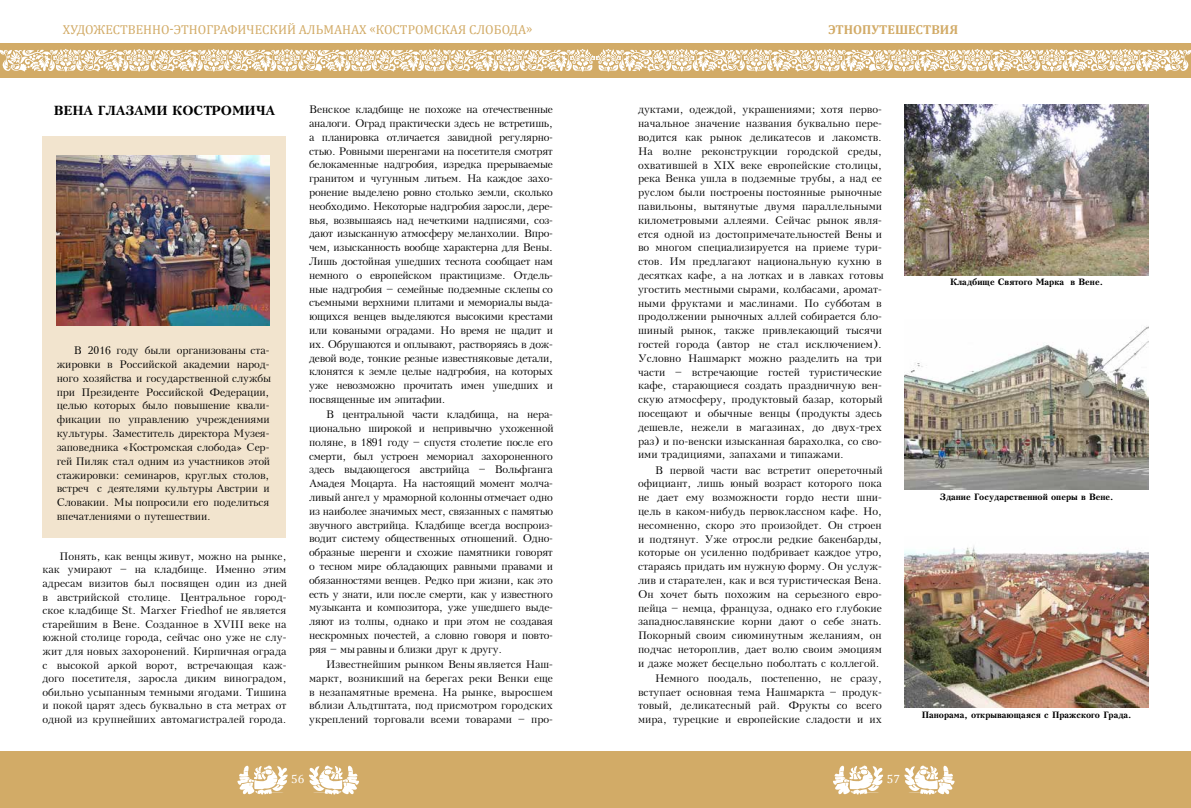
<style>
.page{position:relative;width:1191px;height:808px;background:#fff}
.page>*{position:absolute;margin:0;border:0;box-sizing:border-box;transform-origin:0 0}
.t1{font:13px "Cambria";color:#d2ab67}
.t2{font:700 13px "Peterburg";color:#000}
.t3{font:700 13px "Cambria";color:#d2ab67}
.t4{font:12px "Cambria";color:#fff}
.t5{font:11px/13.8px "Peterburg";color:#000;text-align:justify}
.t6{font:700 9px "Peterburg";color:#000}
</style>
<div class="page">
<div style="left:0;top:43px;width:595px;height:34px;background:#d2ab67"></div>
<div style="left:595px;top:43px;width:596px;height:34px;background:#d2ab67"></div>
<svg style="left:0;top:49px;width:1191px;height:23px"></svg>
<div style="left:0;top:751px;width:595px;height:57px;background:#d2ab67"></div>
<svg style="left:237px;top:765px;width:51px;height:30px"></svg>
<svg style="left:309px;top:765px;width:50px;height:30px"></svg>
<div style="left:595px;top:751px;width:596px;height:57px;background:#d2ab67"></div>
<svg style="left:833px;top:765px;width:51px;height:30px"></svg>
<svg style="left:904px;top:765px;width:50px;height:30px"></svg>
<div style="left:43px;top:136px;width:243px;height:401px;background:#f2e4ce"></div>
<img style="left:57px;top:155px;width:212px;height:170px">
<img style="left:904px;top:105px;width:244px;height:170px">
<img style="left:904px;top:326px;width:244px;height:164px">
<img style="left:904px;top:546px;width:244px;height:161px">
<p class="t1" style="left:63px;top:22px;width:471px">ХУДОЖЕСТВЕННО-ЭТНОГРАФИЧЕСКИЙ АЛЬМАНАХ «КОСТРОМСКАЯ СЛОБОДА»</p>
<p class="t3" style="left:828px;top:20px;width:131px">ЭТНОПУТЕШЕСТВИЯ</p>
<p class="t2" style="left:54px;top:103px;width:223px">ВЕНА ГЛАЗАМИ КОСТРОМИЧА</p>
<p class="t5" style="left:57px;top:344px;width:216px;text-align:left;text-indent:17px">В 2016 году были организованы ста&shy;жировки в Российской академии народ&shy;ного хозяйства и государственной службы при Президенте Российской Федерации, целью которых было повышение квали&shy;фикации по управлению учреждениями культуры. Заместитель директора Музея&shy;заповедника «Костромская слобода» Сер&shy;гей Пиляк стал одним из участников этой стажировки: семинаров, круглых столов, встреч с деятелями культуры Австрии и Словакии. Мы попросили его поделиться впечатлениями о путешествии.</p>
<p class="t5" style="left:43px;top:549px;width:246px;text-indent:17px">Понять, как венцы живут, можно на рынке, как умирают – на кладбище. Именно этим адресам визитов был посвящен один из дней в австрийской столице. Центральное город&shy;ское кладбище St. Marxer Friedhof не является старейшим в Вене. Созданное в XVIII веке на южной столице города, сейчас оно уже не слу&shy;жит для новых захоронений. Кирпичная ограда с высокой аркой ворот, встречающая каж&shy;дого посетителя, заросла диким виноградом, обильно усыпанным темными ягодами. Тишина и покой царят здесь буквально в ста метрах от одной из крупнейших автомагистралей города.</p>
<p class="t5" style="left:309px;top:103px;width:246px">Венское кладбище не похоже на отечественные аналоги. Оград практически здесь не встретишь, а планировка отличается завидной регулярно&shy;стью. Ровными шеренгами на посетителя смотрят белокаменные надгробия, изредка прерываемые гранитом и чугунным литьем. На каждое захо&shy;ронение выделено ровно столько земли, сколько необходимо. Некоторые надгробия заросли, дере&shy;вья, возвышаясь над нечеткими надписями, соз&shy;дают изысканную атмосферу меланхолии. Впро&shy;чем, изысканность вообще характерна для Вены.<br>Лишь достойная ушедших теснота сообщает нам немного о европейском практицизме. Отдель&shy;ные надгробия – семейные подземные склепы со съемными верхними плитами и мемориалы выда&shy;ющихся венцев выделяются высокими крестами или коваными оградами. Но время не щадит и их. Обрушаются и оплывают, растворяясь в дож&shy;девой воде, тонкие резные известняковые детали, клонятся к земле целые надгробия, на которых уже невозможно прочитать имен ушедших и посвященные им эпитафии.</p>
<p class="t5" style="left:309px;top:407px;width:246px;text-indent:17px">В центральной части кладбища, на нера&shy;ционально широкой и непривычно ухоженной поляне, в 1891 году – спустя столетие после его смерти, был устроен мемориал захороненного здесь выдающегося австрийца – Вольфганга Амадея Моцарта. На настоящий момент молча&shy;ливый ангел у мраморной колонны отмечает одно из наиболее значимых мест, связанных с памятью звучного австрийца. Кладбище всегда воспроиз&shy;водит систему общественных отношений. Одно&shy;образные шеренги и схожие памятники говорят о тесном мире обладающих равными правами и обязанностями венцев. Редко при жизни, как это есть у знати, или после смерти, как у известного музыканта и композитора, уже ушедшего выде&shy;ляют из толпы, однако и при этом не создавая нескромных почестей, а словно говоря и повто&shy;ряя – мы равны и близки друг к другу.</p>
<p class="t5" style="left:309px;top:657px;width:245px;text-indent:17px">Известнейшим рынком Вены является Наш&shy;маркт, возникший на берегах реки Венки еще в незапамятные времена. На рынке, выросшем вблизи Альдтштата, под присмотром городских укреплений торговали всеми товарами – про-</p>
<p class="t5" style="left:638px;top:103px;width:247px;text-align:left">дуктами, одеждой, украшениями; хотя перво&shy;начальное значение названия буквально пере&shy;водится как рынок деликатесов и лакомств.<br>На волне реконструкции городской среды, охватившей в XIX веке европейские столицы, река Венка ушла в подземные трубы, а над ее руслом были построены постоянные рыночные павильоны, вытянутые двумя параллельными километровыми аллеями. Сейчас рынок явля&shy;ется одной из достопримечательностей Вены и во многом специализируется на приеме тури&shy;стов. Им предлагают национальную кухню в десятках кафе, а на лотках и в лавках готовы угостить местными сырами, колбасами, аромат&shy;ными фруктами и маслинами. По субботам в продолжении рыночных аллей собирается бло&shy;шиный рынок, также привлекающий тысячи гостей города (автор не стал исключением).<br>Условно Нашмаркт можно разделить на три части – встречающие гостей туристические кафе, старающиеся создать праздничную вен&shy;скую атмосферу, продуктовый базар, который посещают и обычные венцы (продукты здесь дешевле, нежели в магазинах, до двух-трех раз) и по-венски изысканная барахолка, со сво&shy;ими традициями, запахами и типажами.</p>
<p class="t5" style="left:638px;top:463px;width:246px;text-indent:17px">В первой части вас встретит опереточный официант, лишь юный возраст которого пока не дает ему возможности гордо нести шни&shy;цель в каком-нибудь первоклассном кафе. Но, несомненно, скоро это произойдет. Он строен и подтянут. Уже отросли редкие бакенбарды, которые он усиленно подбривает каждое утро, стараясь придать им нужную форму. Он услуж&shy;лив и старателен, как и вся туристическая Вена.<br>Он хочет быть похожим на серьезного евро&shy;пейца – немца, француза, однако его глубокие западнославянские корни дают о себе знать.<br>Покорный своим сиюминутным желаниям, он подчас нетороплив, дает волю своим эмоциям и даже может бесцельно поболтать с коллегой.</p>
<p class="t5" style="left:638px;top:671px;width:245px;text-indent:17px">Немного поодаль, постепенно, не сразу, вступает основная тема Нашмаркта – продук&shy;товый, деликатесный рай. Фрукты со всего мира, турецкие и европейские сладости и их</p>
<p class="t4" style="left:291px;top:772px;width:15px">56</p>
<p class="t4" style="left:887px;top:772px;width:15px">57</p>
<p class="t6" style="left:950px;top:276px;width:154px">Кладбище Святого Марка в Вене.</p>
<p class="t6" style="left:940px;top:491px;width:175px">Здание Государственной оперы в Вене.</p>
<p class="t6" style="left:921px;top:709px;width:211px">Панорама, открывающаяся с Пражского Града.</p>
</div>
